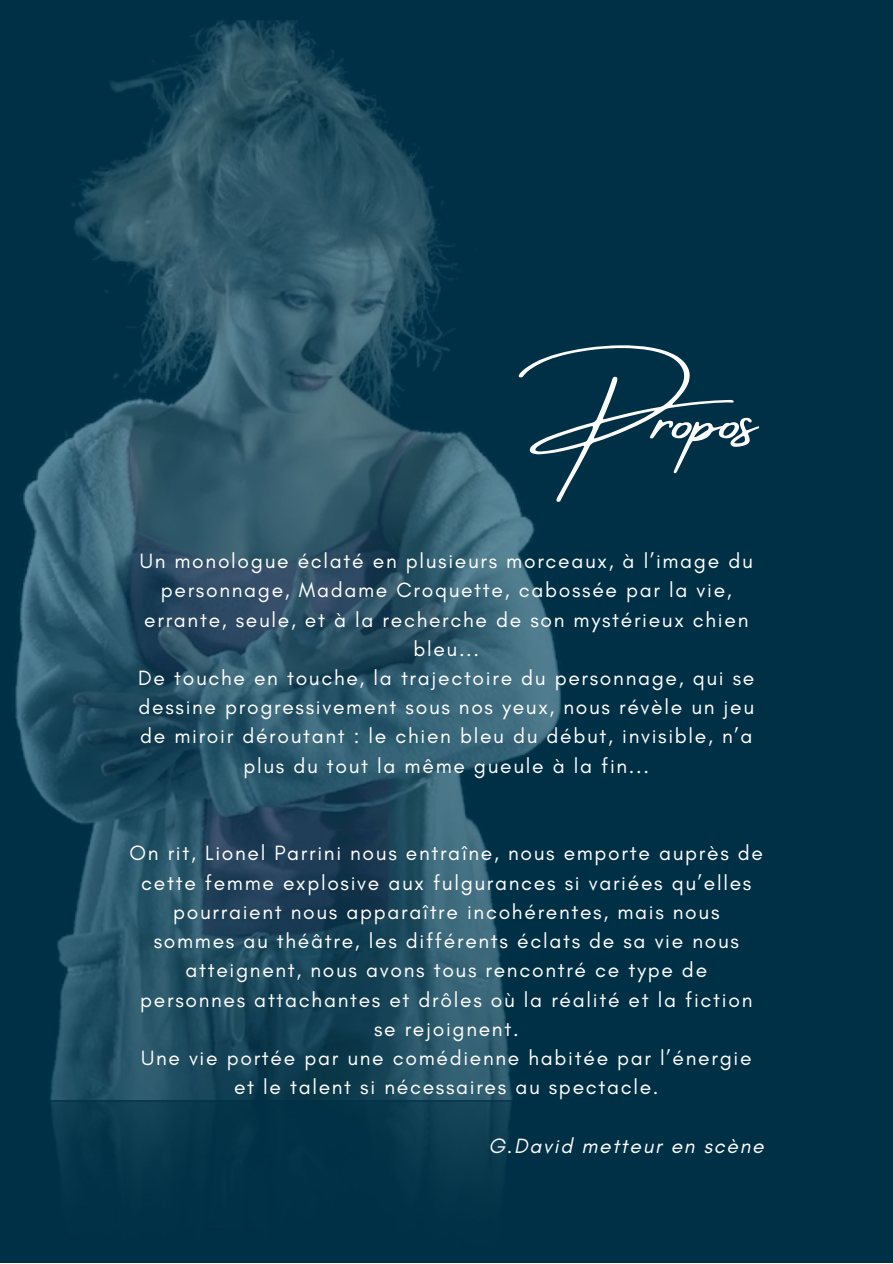
<style>
.page{position:relative;width:893px;height:1264px;background:#fff}
.page>*{position:absolute;margin:0;border:0;box-sizing:border-box;transform-origin:0 0}
.t1{font:76.5px "Amsterdam Four";color:#fff}
.t2{font:21px/29.2px "Glacial Indifference";letter-spacing:.08em;color:#fff;text-align:center}
.t3{font:italic 21px "Glacial Indifference";letter-spacing:.08em;color:#fff}
</style>
<div class="page">
<img style="left:0;top:0;width:892px;height:1262px">
<p class="t1" style="left:550px;top:376px;width:216px">Propos</p>
<p class="t2" style="left:140px;top:546px;width:614px">Un monologue éclaté en plusieurs morceaux, à l’image du personnage, Madame Croquette, cabossée par la vie, errante, seule, et à la recherche de son mystérieux chien bleu...</p>
<p class="t2" style="left:138px;top:663px;width:617px">De touche en touche, la trajectoire du personnage, qui se dessine progressivement sous nos yeux, nous révèle un jeu de miroir déroutant : le chien bleu du début, invisible, n’a plus du tout la même gueule à la fin...</p>
<p class="t2" style="left:130px;top:838px;width:635px">On rit, Lionel Parrini nous entraîne, nous emporte auprès de cette femme explosive aux fulgurances si variées qu’elles pourraient nous apparaître incohérentes, mais nous<br>sommes au théâtre, les différents éclats de sa vie nous atteignent, nous avons tous rencontré ce type de<br>personnes attachantes et drôles où la réalité et la fiction se rejoignent.</p>
<p class="t2" style="left:141px;top:1043px;width:611px">Une vie portée par une comédienne habitée par l’énergie et le talent si nécessaires au spectacle.</p>
<p class="t3" style="left:488px;top:1132px;width:277px">G.David metteur en scène</p>
</div>
